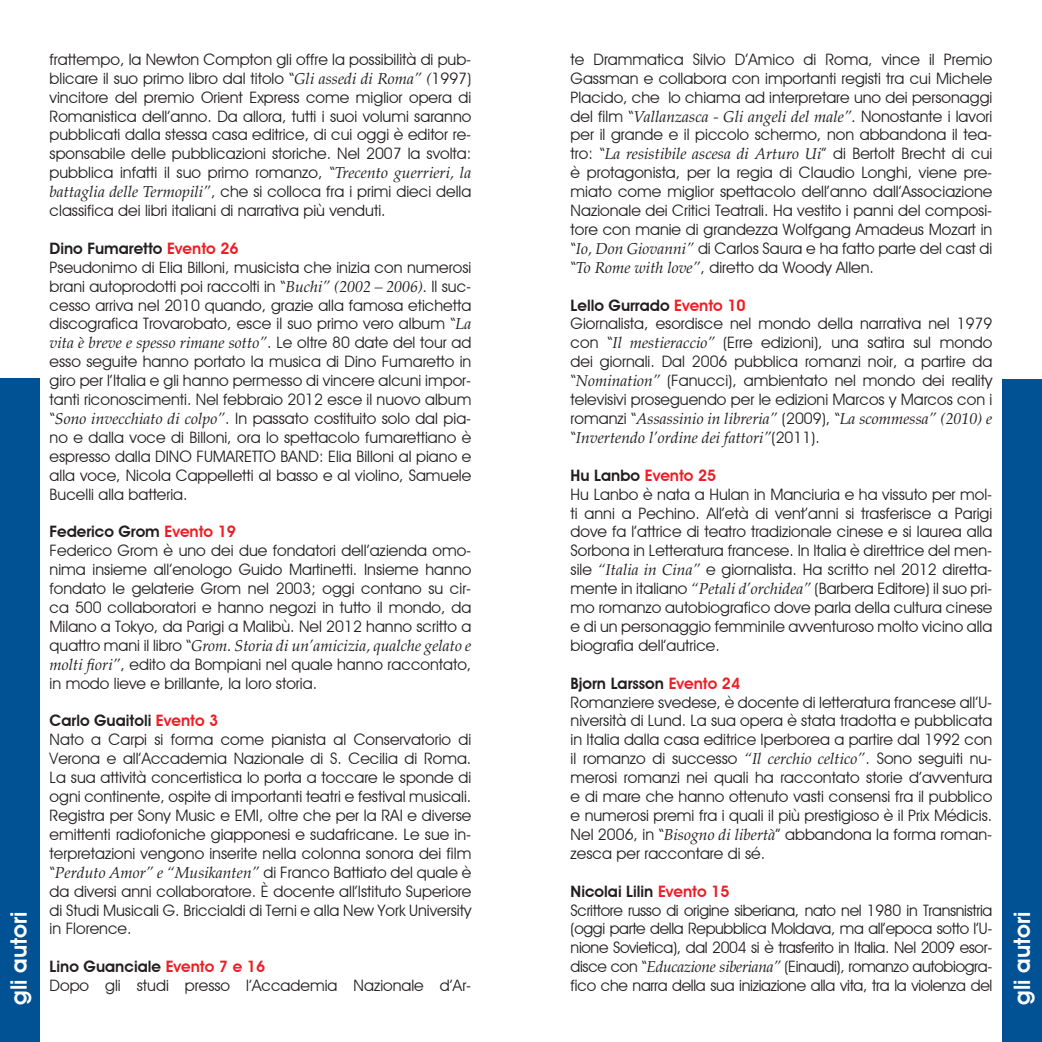
<style>
.page{position:relative;width:1042px;height:1042px;background:#fff}
.page>*{position:absolute;margin:0;border:0;box-sizing:border-box;transform-origin:0 0}
.Testo_normale{font:600 22.75px "Avant Garde IT Cby BT";color:#fff}
.No_Spacing{font:15.75px/18.9px "Avant Garde IT Cby BT";color:#231f20;text-align:justify}
.t1{font:600 15.75px "Avant Garde IT Cby BT";color:#231f20}
.t2{font:600 15.75px "Avant Garde IT Cby BT";color:#ee1d23}
.s1{font-family:"Palatino LT Std";font-style:italic}
.s2{color:#ee1d23}
.s3{color:#231f20}
</style>
<div class="page">
<div style="left:0;top:378px;width:39px;height:664px;background:#005294"></div>
<div style="left:1002px;top:379px;width:40px;height:663px;background:#005294"></div>
<p class="No_Spacing" style="left:50px;top:50px;width:423px">frattempo, la Newton Compton gli offre la possibilità di pub&shy;blicare il suo primo libro dal titolo “<span class="s1">Gli assedi di Roma” (</span>1997) vincitore del premio Orient Express come miglior opera di Romanistica dell’anno. Da allora, tutti i suoi volumi saranno pubblicati dalla stessa casa editrice, di cui oggi è editor re&shy;sponsabile delle pubblicazioni storiche. Nel 2007 la svolta: pubblica infatti il suo primo romanzo, “<span class="s1">Trecento guerrieri, la battaglia delle Termopili”</span>, che si colloca fra i primi dieci della classifica dei libri italiani di narrativa più venduti.</p>
<p class="t1" style="left:50px;top:239px;width:190px">Dino Fumaretto <span class="s2">Evento 26</span></p>
<p class="No_Spacing" style="left:50px;top:257px;width:423px">Pseudonimo di Elia Billoni, musicista che inizia con numerosi brani autoprodotti poi raccolti in “<span class="s1">Buchi” (2002 – 2006).</span> Il suc&shy;cesso arriva nel 2010 quando, grazie alla famosa etichetta discografica Trovarobato, esce il suo primo vero album “<span class="s1">La vita è breve e spesso rimane sotto”</span>. Le oltre 80 date del tour ad esso seguite hanno portato la musica di Dino Fumaretto in giro per l’Italia e gli hanno permesso di vincere alcuni impor&shy;tanti riconoscimenti. Nel febbraio 2012 esce il nuovo album “<span class="s1">Sono invecchiato di colpo”</span>. In passato costituito solo dal pia&shy;no e dalla voce di Billoni, ora lo spettacolo fumarettiano è espresso dalla DINO FUMARETTO BAND: Elia Billoni al piano e alla voce, Nicola Cappelletti al basso e al violino, Samuele Bucelli alla batteria.</p>
<p class="t1" style="left:50px;top:522px;width:188px">Federico Grom <span class="s2">Evento 19</span></p>
<p class="No_Spacing" style="left:50px;top:541px;width:423px">Federico Grom è uno dei due fondatori dell’azienda omo&shy;nima insieme all’enologo Guido Martinetti. Insieme hanno fondato le gelaterie Grom nel 2003; oggi contano su cir&shy;ca 500 collaboratori e hanno negozi in tutto il mondo, da Milano a Tokyo, da Parigi a Malibù. Nel 2012 hanno scritto a quattro mani il libro “<span class="s1">Grom. Storia di un’amicizia, qualche gelato e molti fiori”</span>, edito da Bompiani nel quale hanno raccontato, in modo lieve e brillante, la loro storia.</p>
<p class="t1" style="left:50px;top:711px;width:170px">Carlo Guaitoli <span class="s2">Evento 3</span></p>
<p class="No_Spacing" style="left:50px;top:730px;width:423px">Nato a Carpi si forma come pianista al Conservatorio di Verona e all’Accademia Nazionale di S. Cecilia di Roma.<br>La sua attività concertistica lo porta a toccare le sponde di ogni continente, ospite di importanti teatri e festival musicali.<br>Registra per Sony Music e EMI, oltre che per la RAI e diverse emittenti radiofoniche giapponesi e sudafricane. Le sue in&shy;terpretazioni vengono inserite nella colonna sonora dei film “<span class="s1">Perduto Amor” e “Musikanten”</span> di Franco Battiato del quale è da diversi anni collaboratore. È docente all’Istituto Superiore di Studi Musicali G. Briccialdi di Terni e alla New York University in Florence.</p>
<p class="t1" style="left:50px;top:957px;width:217px">Lino Guanciale <span class="s2">Evento 7 e 16</span></p>
<p class="No_Spacing" style="left:50px;top:976px;width:423px">Dopo gli studi presso l’Accademia Nazionale d’Ar-</p>
<p class="No_Spacing" style="left:570px;top:50px;width:423px">te Drammatica Silvio D’Amico di Roma, vince il Premio Gassman e collabora con importanti registi tra cui Michele Placido, che lo chiama ad interpretare uno dei personaggi del film “<span class="s1">Vallanzasca - Gli angeli del male”.</span> Nonostante i lavori per il grande e il piccolo schermo, non abbandona il tea&shy;tro: “<span class="s1">La resistibile ascesa di Arturo Ui</span>” di Bertolt Brecht di cui è protagonista, per la regia di Claudio Longhi, viene pre&shy;miato come miglior spettacolo dell’anno dall’Associazione Nazionale dei Critici Teatrali. Ha vestito i panni del composi&shy;tore con manie di grandezza Wolfgang Amadeus Mozart in “<span class="s1">Io, Don Giovanni”</span> di Carlos Saura e ha fatto parte del cast di “<span class="s1">To Rome with love”</span>, diretto da Woody Allen.</p>
<p class="t1" style="left:570px;top:295px;width:177px">Lello Gurrado <span class="s2">Evento 10</span></p>
<p class="No_Spacing" style="left:570px;top:314px;width:423px">Giornalista, esordisce nel mondo della narrativa nel 1979 con “<span class="s1">Il mestieraccio”</span> (Erre edizioni), una satira sul mondo dei giornali. Dal 2006 pubblica romanzi noir, a partire da “<span class="s1">Nomination”</span> (Fanucci), ambientato nel mondo dei reality televisivi proseguendo per le edizioni Marcos y Marcos con i romanzi “<span class="s1">Assassinio in libreria”</span> (2009), “<span class="s1">La scommessa” (2010) e </span>“<span class="s1">Invertendo l’ordine dei fattori”</span>(2011).</p>
<p class="t2" style="left:570px;top:466px;width:147px"><span class="s3">Hu Lanbo</span> Evento 25</p>
<p class="No_Spacing" style="left:570px;top:484px;width:423px">Hu Lanbo è nata a Hulan in Manciuria e ha vissuto per mol&shy;ti anni a Pechino. All’età di vent’anni si trasferisce a Parigi dove fa l’attrice di teatro tradizionale cinese e si laurea alla Sorbona in Letteratura francese. In Italia è direttrice del men&shy;sile <span class="s1">“Italia in Cina”</span> e giornalista. Ha scritto nel 2012 diretta&shy;mente in italiano <span class="s1">“Petali d’orchidea”</span> (Barbera Editore) il suo pri&shy;mo romanzo autobiografico dove parla della cultura cinese e di un personaggio femminile avventuroso molto vicino alla biografia dell’autrice.</p>
<p class="t1" style="left:570px;top:673px;width:171px">Bjorn Larsson <span class="s2">Evento 24</span></p>
<p class="No_Spacing" style="left:570px;top:692px;width:423px">Romanziere svedese, è docente di letteratura francese all’U&shy;niversità di Lund. La sua opera è stata tradotta e pubblicata in Italia dalla casa editrice Iperborea a partire dal 1992 con il romanzo di successo <span class="s1">“Il cerchio celtico”</span>. Sono seguiti nu&shy;merosi romanzi nei quali ha raccontato storie d’avventura e di mare che hanno ottenuto vasti consensi fra il pubblico e numerosi premi fra i quali il più prestigioso è il Prix Médicis.<br>Nel 2006, in “<span class="s1">Bisogno di libertà</span>” abbandona la forma roman&shy;zesca per raccontare di sé.</p>
<p class="t1" style="left:570px;top:881px;width:160px">Nicolai Lilin <span class="s2">Evento 15</span></p>
<p class="No_Spacing" style="left:570px;top:900px;width:423px">Scrittore russo di origine siberiana, nato nel 1980 in Transnistria (oggi parte della Repubblica Moldava, ma all’epoca sotto l’U&shy;nione Sovietica), dal 2004 si è trasferito in Italia. Nel 2009 esor&shy;disce con “<span class="s1">Educazione siberiana”</span> (Einaudi), romanzo autobiogra&shy;fico che narra della sua iniziazione alla vita, tra la violenza del</p>
<p class="Testo_normale" style="left:5px;top:1005px;width:94px;rotate:-90deg">gli autori</p>
<p class="Testo_normale" style="left:1008px;top:1005px;width:94px;rotate:-90deg">gli autori</p>
</div>
